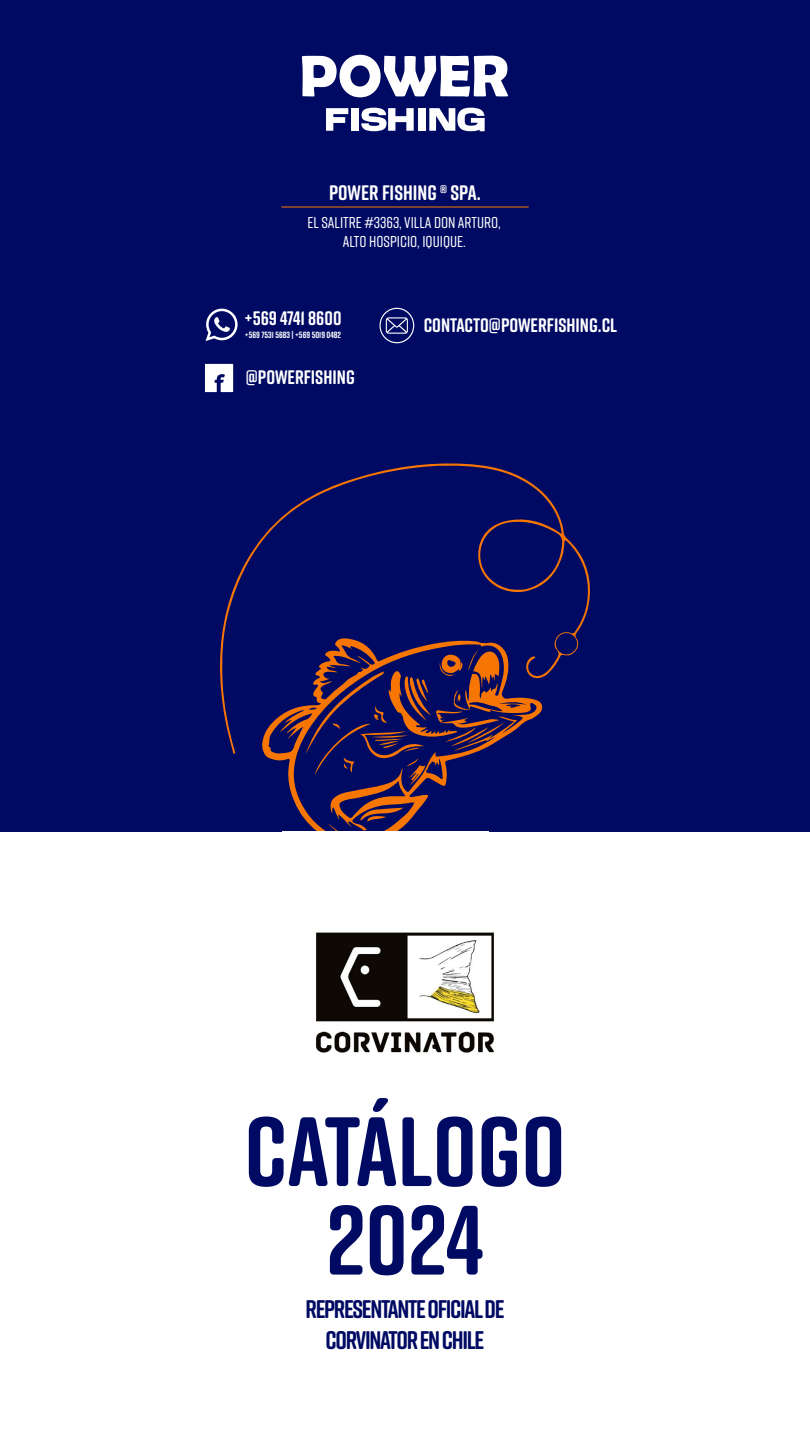
<style>
.page{position:relative;width:810px;height:1440px;background:#fff}
.page>*{position:absolute;margin:0;border:0;box-sizing:border-box;transform-origin:0 0}
.t1{font:700 98.25px/88.5px "Rift Soft";color:#000a63;text-align:center}
.t2{font:700 25.5px/30.6px "Rift Soft";letter-spacing:-.05em;color:#000a63;text-align:center}
.t3{font:700 21px "Rift Soft";color:#fff}
.t4{font:700 19.5px "Rift Soft";color:#fff}
.t5{font:500 15.75px/18.8px "Rift Soft";color:#fff;text-align:center}
.t6{font:700 9px "Rift Soft";color:#fff}
</style>
<div class="page">
<div style="left:0;top:0;width:810px;height:832px;background:#000a63"></div>
<svg style="left:264px;top:754px;width:225px;height:78px"></svg>
<svg style="left:220px;top:463px;width:370px;height:291px"></svg>
<svg style="left:306px;top:649px;width:199px;height:137px"></svg>
<svg style="left:360px;top:808px;width:43px;height:14px"></svg>
<svg style="left:302px;top:55px;width:206px;height:42px"></svg>
<svg style="left:326px;top:108px;width:22px;height:23px"></svg>
<div style="left:351px;top:108px;width:7px;height:23px;background:#fefefe"></div>
<svg style="left:361px;top:108px;width:53px;height:23px"></svg>
<div style="left:419px;top:108px;width:7px;height:23px;background:#fefefe"></div>
<svg style="left:429px;top:108px;width:56px;height:23px"></svg>
<img style="left:316px;top:932px;width:178px;height:121px">
<hr style="left:281px;top:207px;width:248px;height:1px;background:#fa7700">
<svg style="left:206px;top:309px;width:32px;height:32px"></svg>
<svg style="left:380px;top:308px;width:34px;height:35px"></svg>
<svg style="left:205px;top:364px;width:28px;height:28px"></svg>
<h3 class="t3" style="left:329px;top:178px;width:153px">POWER FISHING ® SPA.</h3>
<p class="t5" style="left:308px;top:213px;width:195px">EL SALITRE #3363, VILLA DON ARTURO,<br>ALTO HOSPICIO, IQUIQUE.</p>
<p class="t4" style="left:245px;top:305px;width:98px">+569 4741 8600</p>
<p class="t4" style="left:424px;top:311px;width:195px">CONTACTO@POWERFISHING.CL</p>
<p class="t4" style="left:246px;top:363px;width:110px">@POWERFISHING</p>
<p class="t6" style="left:245px;top:328px;width:98px">+569 7531 5683 | +569 5019 0482</p>
<h1 class="t1" style="left:244px;top:1105px;width:323px">CATÁLOGO<br>2024</h1>
<h2 class="t2" style="left:306px;top:1293px;width:201px">REPRESENTANTE OFICIAL DE<br>CORVINATOR EN CHILE</h2>
</div>
